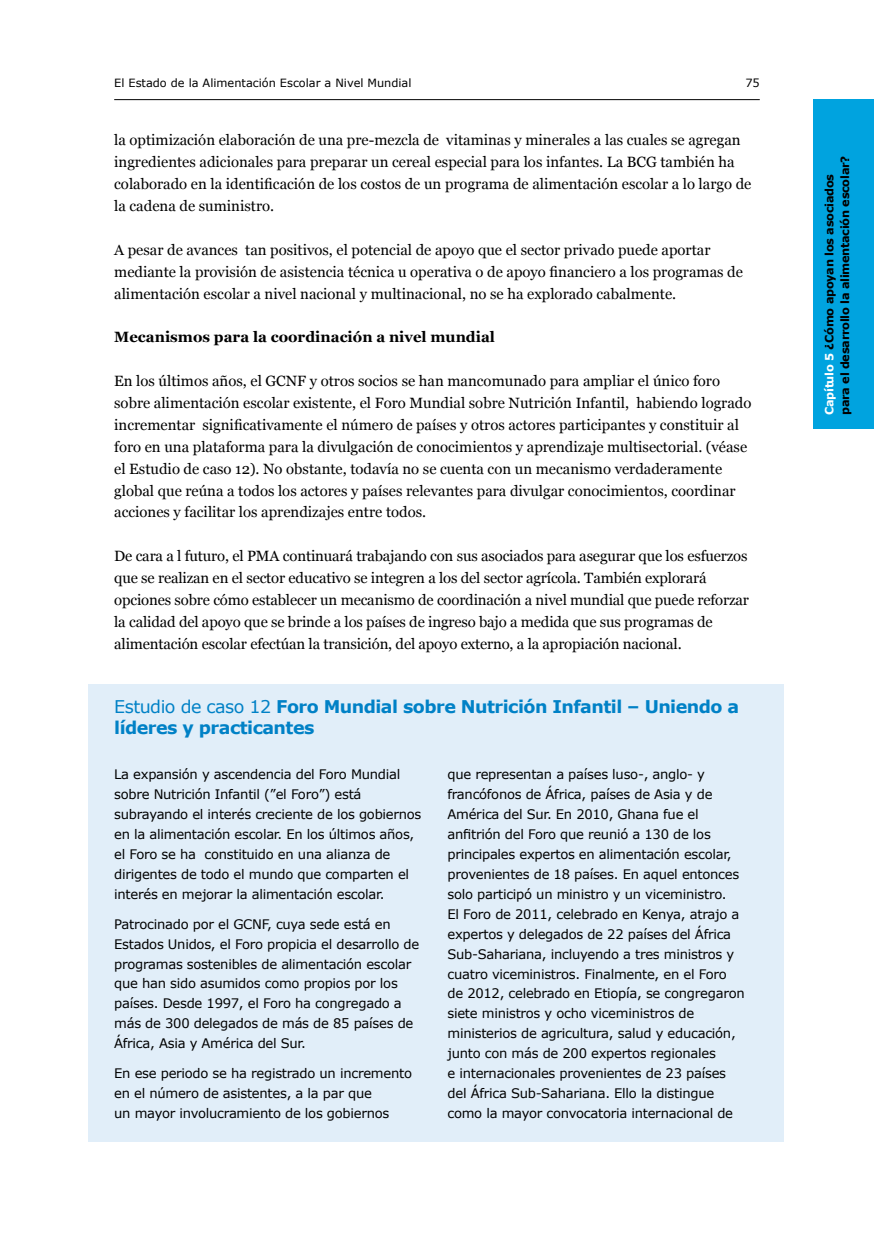
<style>
.page{position:relative;width:874px;height:1241px;background:#fff}
.page>*{position:absolute;margin:0;border:0;box-sizing:border-box;transform-origin:0 0}
.t1{font:700 17.5px/21px "Verdana";letter-spacing:-.03em;color:#0081c6}
.t2{font:14.88px/21.9px "Georgia";color:#000}
.t3{font:700 14.88px "Georgia";color:#000}
.t4{font:13.12px/19.9px "Verdana";letter-spacing:-.02em;color:#000}
.t5{font:700 11.38px/15.8px "Verdana";letter-spacing:-.025em;color:#000}
.t6{font:11.38px "Verdana";color:#000}
.s1{font-weight:400}
.s2{color:#fff}
</style>
<div class="page">
<hr style="left:114px;top:99px;width:645px;height:1px;background:#000">
<div style="left:89px;top:683px;width:694px;height:458px;background:#e1eef9"></div>
<div style="left:813px;top:99px;width:60px;height:330px;background:#00a3df"></div>
<p class="t6" style="left:114px;top:75px;width:299px">El Estado de la Alimentación Escolar a Nivel Mundial</p>
<p class="t6" style="left:745px;top:75px;width:16px">75</p>
<p class="t2" style="left:114px;top:129px;width:638px">la optimización elaboración de una pre-mezcla de vitaminas y minerales a las cuales se agregan ingredientes adicionales para preparar un cereal especial para los infantes. La BCG también ha colaborado en la identificación de los costos de un programa de alimentación escolar a lo largo de la cadena de suministro.</p>
<p class="t2" style="left:114px;top:239px;width:630px">A pesar de avances tan positivos, el potencial de apoyo que el sector privado puede aportar mediante la provisión de asistencia técnica u operativa o de apoyo financiero a los programas de alimentación escolar a nivel nacional y multinacional, no se ha explorado cabalmente.</p>
<p class="t3" style="left:114px;top:329px;width:382px">Mecanismos para la coordinación a nivel mundial</p>
<p class="t2" style="left:114px;top:370px;width:638px">En los últimos años, el GCNF y otros socios se han mancomunado para ampliar el único foro sobre alimentación escolar existente, el Foro Mundial sobre Nutrición Infantil, habiendo logrado incrementar significativamente el número de países y otros actores participantes y constituir al foro en una plataforma para la divulgación de conocimientos y aprendizaje multisectorial. (véase el Estudio de caso 12). No obstante, todavía no se cuenta con un mecanismo verdaderamente global que reúna a todos los actores y países relevantes para divulgar conocimientos, coordinar acciones y facilitar los aprendizajes entre todos.</p>
<p class="t2" style="left:114px;top:545px;width:636px">De cara a l futuro, el PMA continuará trabajando con sus asociados para asegurar que los esfuerzos que se realizan en el sector educativo se integren a los del sector agrícola. También explorará opciones sobre cómo establecer un mecanismo de coordinación a nivel mundial que puede reforzar la calidad del apoyo que se brinde a los países de ingreso bajo a medida que sus programas de alimentación escolar efectúan la transición, del apoyo externo, a la apropiación nacional.</p>
<p class="t1" style="left:114px;top:695px;width:626px"><span class="s1">Estudio de caso 12</span> Foro Mundial sobre Nutrición Infantil – Uniendo a líderes y practicantes</p>
<p class="t4" style="left:114px;top:764px;width:308px">La expansión y ascendencia del Foro Mundial sobre Nutrición Infantil (”el Foro”) está subrayando el interés creciente de los gobiernos en la alimentación escolar. En los últimos años, el Foro se ha constituido en una alianza de dirigentes de todo el mundo que comparten el interés en mejorar la alimentación escolar.</p>
<p class="t4" style="left:114px;top:913px;width:306px">Patrocinado por el GCNF, cuya sede está en Estados Unidos, el Foro propicia el desarrollo de programas sostenibles de alimentación escolar que han sido asumidos como propios por los países. Desde 1997, el Foro ha congregado a más de 300 delegados de más de 85 países de África, Asia y América del Sur.</p>
<p class="t4" style="left:114px;top:1062px;width:299px">En ese periodo se ha registrado un incremento en el número de asistentes, a la par que<br>un mayor involucramiento de los gobiernos</p>
<p class="t4" style="left:447px;top:764px;width:298px">que representan a países luso-, anglo- y francófonos de África, países de Asia y de América del Sur. En 2010, Ghana fue el anfitrión del Foro que reunió a 130 de los principales expertos en alimentación escolar, provenientes de 18 países. En aquel entonces solo participó un ministro y un viceministro.<br>El Foro de 2011, celebrado en Kenya, atrajo a expertos y delegados de 22 países del África Sub-Sahariana, incluyendo a tres ministros y cuatro viceministros. Finalmente, en el Foro de 2012, celebrado en Etiopía, se congregaron siete ministros y ocho viceministros de ministerios de agricultura, salud y educación, junto con más de 200 expertos regionales<br>e internacionales provenientes de 23 países del África Sub-Sahariana. Ello la distingue como la mayor convocatoria internacional de</p>
<p class="t5" style="left:820px;top:415px;width:261px;rotate:-90deg"><span class="s2">Capítulo 5</span> ¿Cómo apoyan los asociados para el desarrollo la alimentación escolar?</p>
</div>
